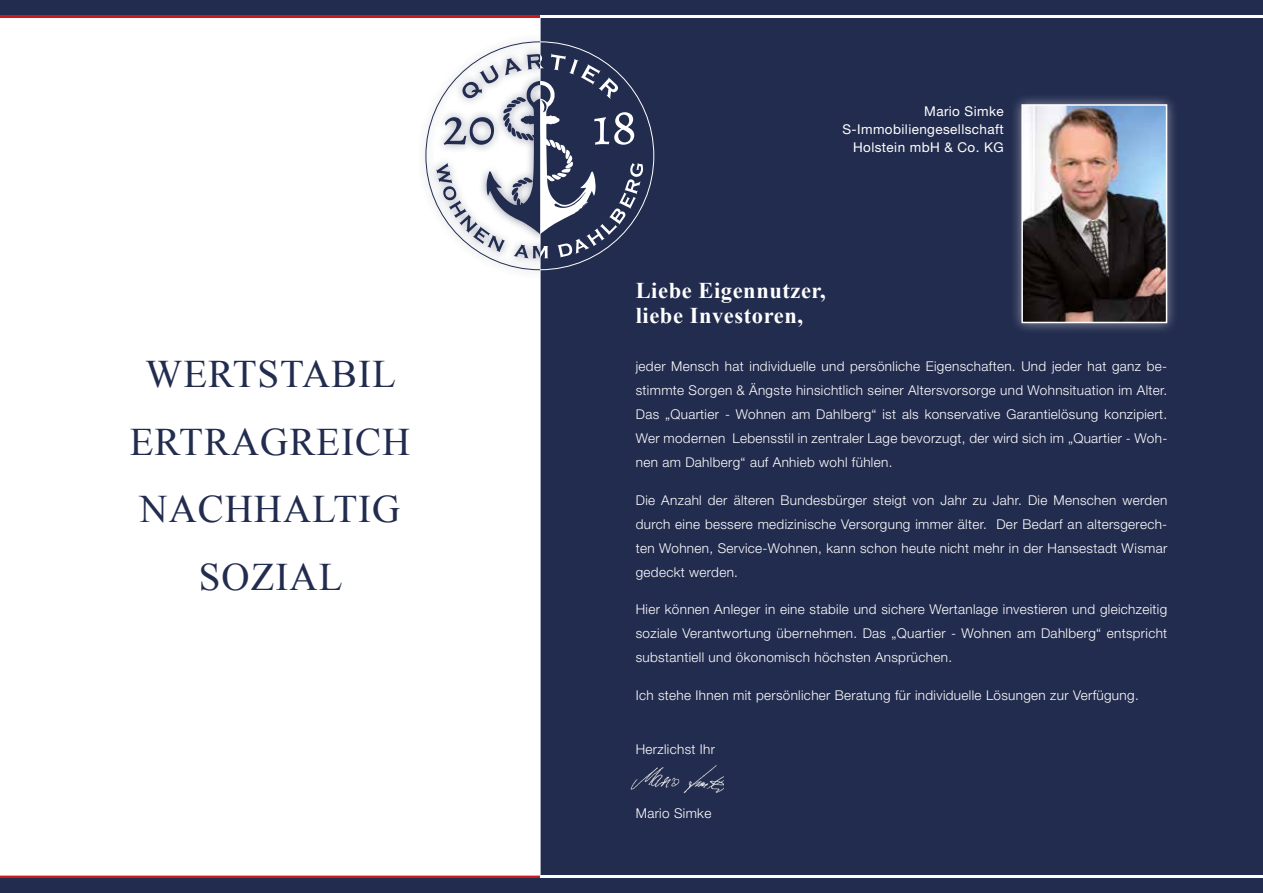
<style>
.page{position:relative;width:1263px;height:893px;background:#fff}
.page>*{position:absolute;margin:0;border:0;box-sizing:border-box;transform-origin:0 0}
.t1{font:39px/67.5px "Times New Roman";letter-spacing:.025em;color:#222c4e;text-align:center}
.t2{font:700 22.5px/25.5px "Times New Roman";letter-spacing:.025em;color:#fff}
.t3{font:300 13.5px/24px "Helvetica Neue";letter-spacing:.025em;color:#fff;text-align:justify}
.t4{font:13.5px/18px "Helvetica Neue";letter-spacing:.03em;color:#fff;text-align:right}
</style>
<div class="page">
<div style="left:540px;top:0;width:723px;height:893px;background:#222c4e"></div>
<div style="left:0;top:0;width:785px;height:15px;background:#222c4e"></div>
<div style="left:0;top:878px;width:785px;height:15px;background:#222c4e"></div>
<div style="left:1010px;top:93px;width:169px;height:241px;background:#fff;opacity:.5"></div>
<img style="left:1024px;top:107px;width:140px;height:213px">
<div style="left:1021px;top:104px;width:146px;height:219px;border:2px solid #fff"></div>
<hr style="left:0;top:875px;width:540px;height:3px;background:#cd171a">
<hr style="left:0;top:15px;width:540px;height:3px;background:#cd171a">
<hr style="left:540px;top:875px;width:723px;height:3px;background:#fff">
<hr style="left:540px;top:15px;width:723px;height:3px;background:#fff">
<div style="left:416px;top:32px;width:247px;height:247px;background:#222c4e;opacity:.5"></div>
<svg style="left:425px;top:41px;width:218px;height:229px"></svg>
<img style="left:630px;top:765px;width:94px;height:28px">
<h1 class="t1" style="left:130px;top:340px;width:282px">WERTSTABIL<br>ERTRAGREICH<br>NACHHALTIG<br>SOZIAL</h1>
<p class="t4" style="left:842px;top:102px;width:163px">Mario Simke<br>S-Immobiliengesellschaft<br>Holstein mbH &amp; Co. KG</p>
<h2 class="t2" style="left:636px;top:277px;width:191px">Liebe Eigennutzer, liebe Investoren,</h2>
<p class="t3" style="left:636px;top:354px;width:533px">jeder Mensch hat individuelle und persönliche Eigenschaften. Und jeder hat ganz be&shy;stimmte Sorgen &amp; Ängste hinsichtlich seiner Altersvorsorge und Wohnsituation im Alter.<br>Das „Quartier - Wohnen am Dahlberg“ ist als konservative Garantielösung konzipiert.<br>Wer modernen Lebensstil in zentraler Lage bevorzugt, der wird sich im „Quartier - Woh&shy;nen am Dahlberg“ auf Anhieb wohl fühlen.</p>
<p class="t3" style="left:636px;top:487px;width:533px">Die Anzahl der älteren Bundesbürger steigt von Jahr zu Jahr. Die Menschen werden durch eine bessere medizinische Versorgung immer älter. Der Bedarf an altersgerech&shy;ten Wohnen, Service-Wohnen, kann schon heute nicht mehr in der Hansestadt Wismar gedeckt werden.</p>
<p class="t3" style="left:636px;top:597px;width:533px">Hier können Anleger in eine stabile und sichere Wertanlage investieren und gleichzeitig soziale Verantwortung übernehmen. Das „Quartier - Wohnen am Dahlberg“ entspricht substantiell und ökonomisch höchsten Ansprüchen.</p>
<p class="t3" style="left:636px;top:682px;width:504px">Ich stehe Ihnen mit persönlicher Beratung für individuelle Lösungen zur Verfügung.</p>
<p class="t3" style="left:636px;top:736px;width:81px">Herzlichst Ihr</p>
<p class="t3" style="left:636px;top:801px;width:77px">Mario Simke</p>
</div>
